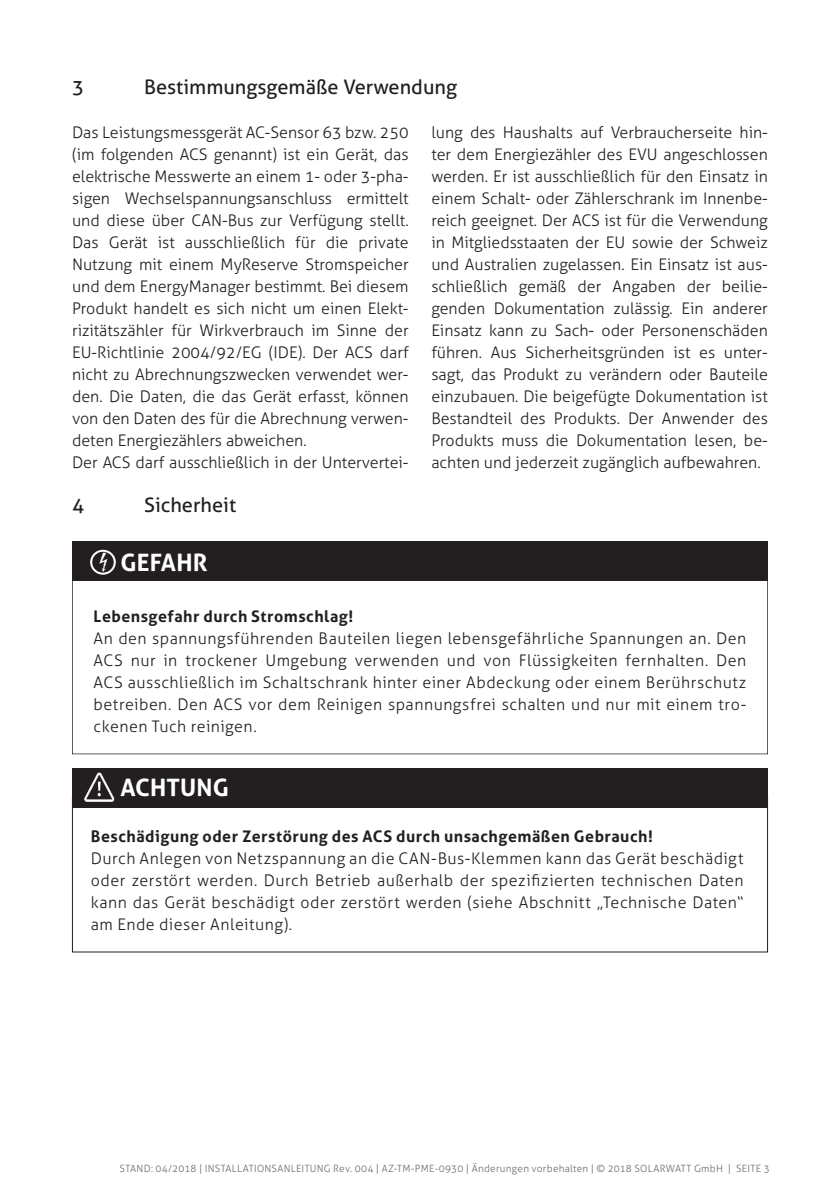
<style>
.page{position:relative;width:840px;height:1191px;background:#fff}
.page>*{position:absolute;margin:0;border:0;box-sizing:border-box;transform-origin:0 0}
.t1{font:700 24px "Aller";letter-spacing:.005em;color:#fff}
.t2{font:20px "Aller";color:#231f20}
.t3{font:300 16px/22px "Aller";color:#231f20;text-align:justify}
.t4{font:700 16px "Aller";letter-spacing:.03em;color:#231f20}
.t5{font:300 10px "Aller";letter-spacing:.025em;color:#6c6d70}
</style>
<div class="page">
<div style="left:72px;top:541px;width:695px;height:40px;background:#231f20"></div>
<svg style="left:72px;top:574px;width:695px;height:180px"></svg>
<svg style="left:90px;top:550px;width:26px;height:24px"></svg>
<img style="left:99px;top:552px;width:9px;height:21px">
<div style="left:72px;top:768px;width:695px;height:39px;background:#231f20"></div>
<div style="left:72px;top:794px;width:695px;height:158px;border:1px solid #231f20"></div>
<svg style="left:84px;top:772px;width:30px;height:29px"></svg>
<p class="t2" style="left:72px;top:75px;width:13px">3</p>
<p class="t2" style="left:144px;top:75px;width:314px">Bestimmungsgemäße Verwendung</p>
<p class="t3" style="left:72px;top:121px;width:338px;text-align:left">Das Leistungsmessgerät AC-Sensor 63 bzw. 250 (im folgenden ACS genannt) ist ein Gerät, das elektrische Messwerte an einem 1- oder 3-pha&shy;sigen Wechselspannungsanschluss ermittelt und diese über CAN-Bus zur Verfügung stellt.<br>Das Gerät ist ausschließlich für die private Nutzung mit einem MyReserve Stromspeicher und dem EnergyManager bestimmt. Bei diesem Produkt handelt es sich nicht um einen Elekt&shy;rizitätszähler für Wirkverbrauch im Sinne der EU-Richtlinie 2004/92/EG (IDE). Der ACS darf nicht zu Abrechnungszwecken verwendet wer&shy;den. Die Daten, die das Gerät erfasst, können von den Daten des für die Abrechnung verwen&shy;deten Energiezählers abweichen.<br>Der ACS darf ausschließlich in der Untervertei-</p>
<p class="t3" style="left:431px;top:121px;width:338px">lung des Haushalts auf Verbraucherseite hin&shy;ter dem Energiezähler des EVU angeschlossen werden. Er ist ausschließlich für den Einsatz in einem Schalt- oder Zählerschrank im Innenbe&shy;reich geeignet. Der ACS ist für die Verwendung in Mitgliedsstaaten der EU sowie der Schweiz und Australien zugelassen. Ein Einsatz ist aus&shy;schließlich gemäß der Angaben der beilie&shy;genden Dokumentation zulässig. Ein anderer Einsatz kann zu Sach- oder Personenschäden führen. Aus Sicherheitsgründen ist es unter&shy;sagt, das Produkt zu verändern oder Bauteile einzubauen. Die beigefügte Dokumentation ist Bestandteil des Produkts. Der Anwender des Produkts muss die Dokumentation lesen, be&shy;achten und jederzeit zugänglich aufbewahren.</p>
<p class="t2" style="left:72px;top:493px;width:13px">4</p>
<p class="t2" style="left:144px;top:493px;width:93px">Sicherheit</p>
<h1 class="t1" style="left:120px;top:547px;width:88px">GEFAHR</h1>
<p class="t4" style="left:94px;top:606px;width:261px">Lebensgefahr durch Stromschlag!</p>
<p class="t3" style="left:94px;top:627px;width:654px">An den spannungsführenden Bauteilen liegen lebensgefährliche Spannungen an. Den ACS nur in trockener Umgebung verwenden und von Flüssigkeiten fernhalten. Den ACS ausschließlich im Schaltschrank hinter einer Abdeckung oder einem Berührschutz betreiben. Den ACS vor dem Reinigen spannungsfrei schalten und nur mit einem tro&shy;ckenen Tuch reinigen.</p>
<h1 class="t1" style="left:120px;top:772px;width:110px">ACHTUNG</h1>
<p class="t4" style="left:91px;top:826px;width:563px">Beschädigung oder Zerstörung des ACS durch unsachgemäßen Gebrauch!</p>
<p class="t3" style="left:91px;top:847px;width:654px">Durch Anlegen von Netzspannung an die CAN-Bus-Klemmen kann das Gerät beschädigt oder zerstört werden. Durch Betrieb außerhalb der spezifizierten technischen Daten kann das Gerät beschädigt oder zerstört werden (siehe Abschnitt „Technische Daten“ am Ende dieser Anleitung).</p>
<p class="t5" style="left:119px;top:1162px;width:651px">STAND: 04/2018 | INSTALLATIONSANLEITUNG Rev. 004 | AZ-TM-PME-0930 | Änderungen vorbehalten | © 2018 SOLARWATT GmbH | SEITE 3</p>
</div>
